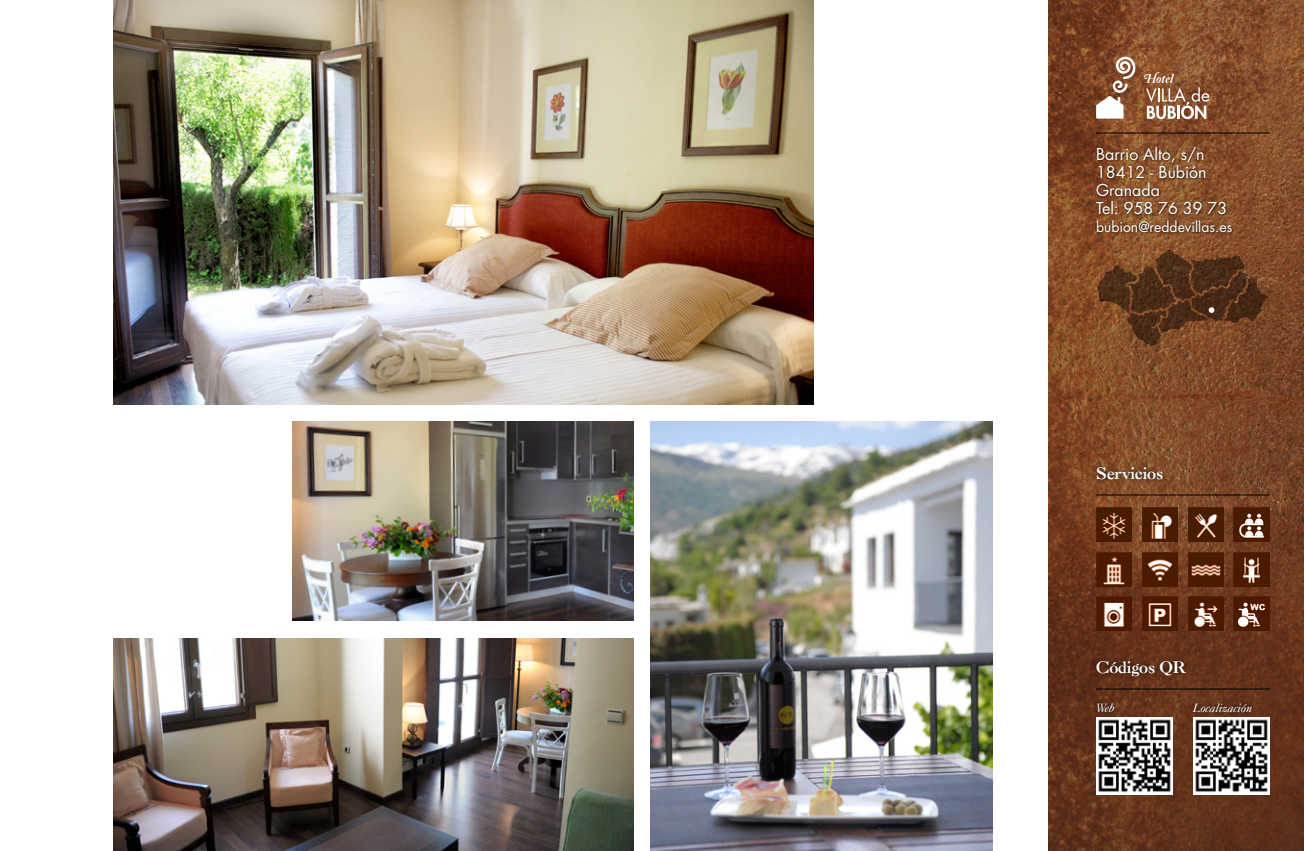
<style>
.page{position:relative;width:1304px;height:851px;background:#fff}
.page>*{position:absolute;margin:0;border:0;box-sizing:border-box;transform-origin:0 0}
.t1{font:16px/18px "Futura CE";color:#fff}
.t2{font:700 16px "Caslon";color:#fff}
.t3{font:14px "Futura CE";color:#fff}
.t4{font:italic 12px "Caslon";color:#fff}
</style>
<div class="page">
<img style="left:651px;top:421px;width:341px;height:429px">
<img style="left:113px;top:0;width:700px;height:404px">
<img style="left:113px;top:638px;width:521px;height:212px">
<img style="left:293px;top:421px;width:341px;height:199px">
<img style="left:1048px;top:0;width:256px;height:850px">
<img style="left:1193px;top:717px;width:76px;height:77px">
<img style="left:1096px;top:717px;width:76px;height:77px">
<hr style="left:1096px;top:688px;width:173px;height:1px;background:#000">
<div style="left:1091px;top:655px;width:100px;height:27px;background:#000;opacity:.75"></div>
<div style="left:1092px;top:697px;width:29px;height:20px;background:#000;opacity:.75"></div>
<div style="left:1187px;top:697px;width:70px;height:20px;background:#000;opacity:.75"></div>
<svg style="left:1097px;top:249px;width:171px;height:97px;background:#663d21"></svg>
<svg style="left:1144px;top:72px;width:65px;height:47px;background:#a67c62"></svg>
<svg style="left:1096px;top:57px;width:39px;height:62px"></svg>
<hr style="left:1096px;top:133px;width:173px;height:1px;background:#000">
<div style="left:1094px;top:144px;width:141px;height:91px;background:#000;opacity:.75"></div>
<img style="left:1096px;top:508px;width:35px;height:33px">
<img style="left:1234px;top:508px;width:35px;height:33px">
<img style="left:1188px;top:508px;width:35px;height:33px">
<img style="left:1096px;top:552px;width:35px;height:34px">
<img style="left:1142px;top:508px;width:36px;height:33px">
<img style="left:1142px;top:552px;width:36px;height:34px">
<img style="left:1234px;top:552px;width:35px;height:34px">
<img style="left:1142px;top:596px;width:36px;height:34px">
<img style="left:1188px;top:596px;width:35px;height:34px">
<img style="left:1096px;top:596px;width:35px;height:34px">
<img style="left:1188px;top:552px;width:35px;height:34px">
<img style="left:1234px;top:596px;width:35px;height:34px">
<hr style="left:1096px;top:494px;width:173px;height:1px;background:#000">
<div style="left:1091px;top:461px;width:77px;height:24px;background:#000;opacity:.75"></div>
<p class="t1" style="left:1096px;top:145px;width:133px">Barrio Alto, s/n<br>18412 - Bubión<br>Granada<br>Tel: 958 76 39 73</p>
<p class="t3" style="left:1096px;top:218px;width:138px">bubion@reddevillas.es</p>
<p class="t2" style="left:1096px;top:463px;width:69px">Servicios</p>
<p class="t2" style="left:1096px;top:657px;width:91px">Códigos QR</p>
<p class="t4" style="left:1096px;top:700px;width:20px">Web</p>
<p class="t4" style="left:1193px;top:700px;width:60px">Localización</p>
</div>
